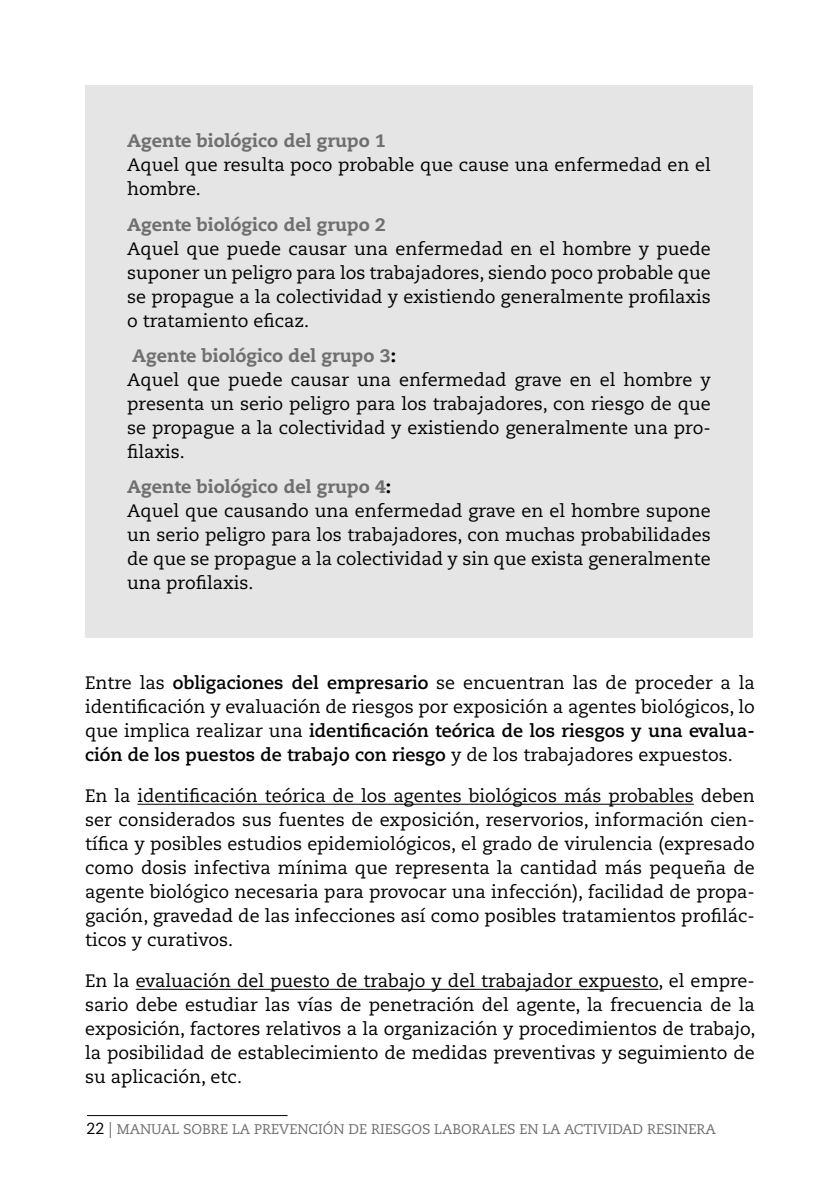
<style>
.page{position:relative;width:840px;height:1191px;background:#fff}
.page>*{position:absolute;margin:0;border:0;box-sizing:border-box;transform-origin:0 0}
.t1{font:18px/24px "Caecilia LT Std";color:#000;text-align:justify}
.t2{font:800 18px "Caecilia LT Std";color:#706f6f}
.t3{font:14px "Caecilia LT Std";color:#706f6f}
.s1{font-weight:800;color:#706f6f}
.s2{font-weight:800}
.s3{font-weight:700}
.s4{font-size:16px;color:#000}
.s5{font-size:16px}
</style>
<div class="page">
<hr style="left:87px;top:1115px;width:200px;height:1px;background:#000">
<hr style="left:137px;top:803px;width:556px;height:1px;background:#000">
<hr style="left:136px;top:989px;width:522px;height:1px;background:#000">
<div style="left:85px;top:85px;width:667px;height:553px;background:#e5e5e5"></div>
<p class="t2" style="left:127px;top:130px;width:260px">Agente biológico del grupo 1</p>
<p class="t1" style="left:127px;top:153px;width:584px">Aquel que resulta poco probable que cause una enfermedad en el hombre.</p>
<p class="t2" style="left:127px;top:213px;width:260px">Agente biológico del grupo 2</p>
<p class="t1" style="left:127px;top:237px;width:585px">Aquel que puede causar una enfermedad en el hombre y puede suponer un peligro para los trabajadores, siendo poco probable que se propague a la colectividad y existiendo generalmente profilaxis o tratamiento eficaz.</p>
<p class="t1" style="left:127px;top:344px;width:584px;text-align:left"><span class="s1">Agente biológico del grupo 3</span><span class="s2">:<br></span>Aquel que puede causar una enfermedad grave en el hombre y presenta un serio peligro para los trabajadores, con riesgo de que se propague a la colectividad y existiendo generalmente una pro&shy;filaxis.</p>
<p class="t1" style="left:127px;top:475px;width:584px;text-align:left"><span class="s1">Agente biológico del grupo 4</span><span class="s2">:<br></span>Aquel que causando una enfermedad grave en el hombre supone un serio peligro para los trabajadores, con muchas probabilidades de que se propague a la colectividad y sin que exista generalmente una profilaxis.</p>
<p class="t1" style="left:85px;top:671px;width:671px">Entre las <span class="s3">obligaciones del empresario</span> se encuentran las de proceder a la identificación y evaluación de riesgos por exposición a agentes biológicos, lo que implica realizar una <span class="s3">identificación teórica de los riesgos y una evalua&shy;ción de los puestos de trabajo con riesgo</span> y de los trabajadores expuestos.</p>
<p class="t1" style="left:85px;top:784px;width:671px">En la identificación teórica de los agentes biológicos más probables deben ser considerados sus fuentes de exposición, reservorios, información cien&shy;tífica y posibles estudios epidemiológicos, el grado de virulencia (expresado como dosis infectiva mínima que representa la cantidad más pequeña de agente biológico necesaria para provocar una infección), facilidad de propa&shy;gación, gravedad de las infecciones así como posibles tratamientos profilác&shy;ticos y curativos.</p>
<p class="t1" style="left:85px;top:969px;width:671px">En la evaluación del puesto de trabajo y del trabajador expuesto, el empre&shy;sario debe estudiar las vías de penetración del agente, la frecuencia de la exposición, factores relativos a la organización y procedimientos de trabajo, la posibilidad de establecimiento de medidas preventivas y seguimiento de su aplicación, etc.</p>
<p class="t3" style="left:86px;top:1120px;width:630px"><span class="s4">22</span> <span class="s5">|</span> MANUAL SOBRE LA PREVENCIÓN DE RIESGOS LABORALES EN LA ACTIVIDAD RESINERA</p>
</div>
